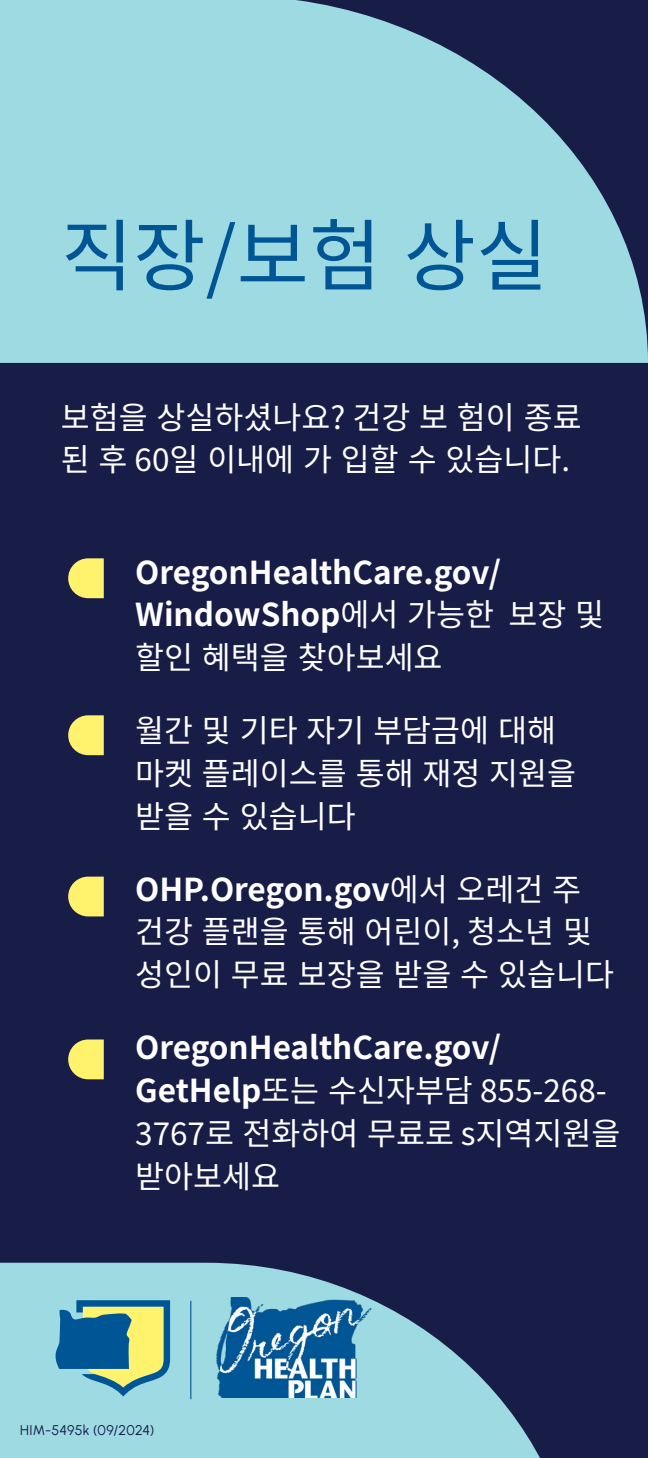
<style>
.page{position:relative;width:648px;height:1458px;background:#181d48}
.page>*{position:absolute;margin:0;border:0;box-sizing:border-box;transform-origin:0 0}
.t1{font:78.75px "Noto Sans CJ Kkr";color:#005595}
.t2{font:31.5px/42.8px "Noto Sans CJ Kkr";color:#fff}
.t3{font:700 31.5px/42.8px "Noto Sans CJ Kkr";color:#fff}
.t4{font:13.95px "Urbanist";letter-spacing:.015em;color:#181d48}
.s1{font-weight:400}
.s2{font-weight:700}
</style>
<div class="page">
<svg style="left:0;top:0;width:648px;height:363px;background:#8cc0cd"></svg>
<svg style="left:68px;top:558px;width:36px;height:40px"></svg>
<svg style="left:68px;top:715px;width:36px;height:40px"></svg>
<svg style="left:68px;top:877px;width:36px;height:39px"></svg>
<svg style="left:68px;top:1040px;width:36px;height:39px"></svg>
<svg style="left:0;top:1263px;width:540px;height:195px;fill:#9edae2"></svg>
<img style="left:214px;top:1297px;width:160px;height:101px">
<hr style="left:190px;top:1301px;width:1px;height:98px;background:#005595">
<svg style="left:55px;top:1300px;width:115px;height:96px;background:#6ca09a"></svg>
<h1 class="t1" style="left:61px;top:211px;width:489px">직장/보험 상실</h1>
<p class="t2" style="left:61px;top:396px;width:522px">보험을 상실하셨나요? 건강 보 험이 종료 된 후 60일 이내에 가 입할 수 있습니다.</p>
<p class="t3" style="left:135px;top:551px;width:470px">OregonHealthCare.gov/<br>WindowShop<span class="s1">에서 가능한 보장 및 할인 혜택을 찾아보세요</span></p>
<p class="t2" style="left:135px;top:710px;width:443px">월간 및 기타 자기 부담금에 대해 마켓 플레이스를 통해 재정 지원을 받을 수 있습니다</p>
<p class="t2" style="left:135px;top:868px;width:480px"><span class="s2">OHP.Oregon.gov</span>에서 오레건 주 건강 플랜을 통해 어린이, 청소년 및 성인이 무료 보장을 받을 수 있습니다</p>
<p class="t2" style="left:135px;top:1027px;width:487px"><span class="s2">OregonHealthCare.gov/<br>GetHelp</span>또는 수신자부담 855-268-<br>3767로 전화하여 무료로 s지역지원을 받아보세요</p>
<p class="t4" style="left:20px;top:1420px;width:136px">HIM-5495k (09/2024)</p>
</div>
